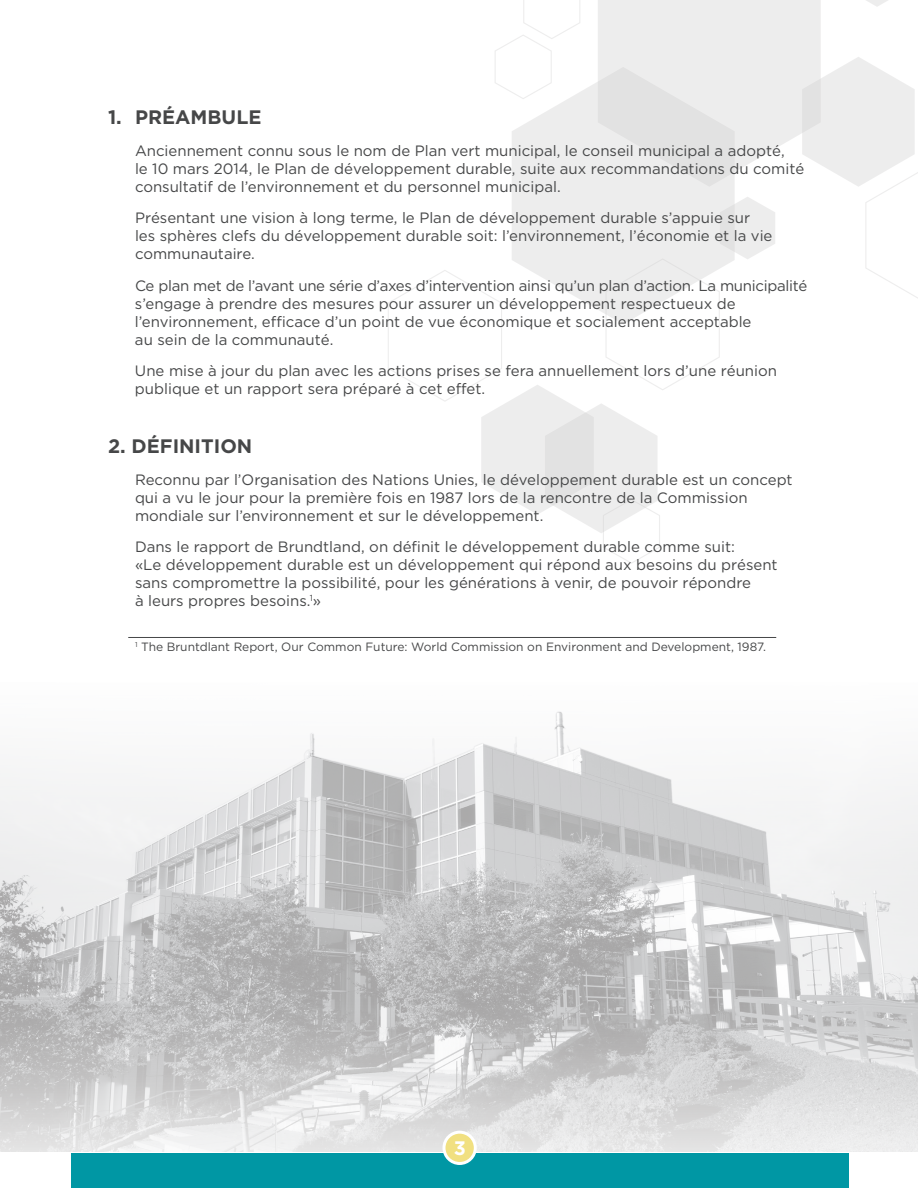
<style>
.page{position:relative;width:918px;height:1188px;background:#fff}
.page>*{position:absolute;margin:0;border:0;box-sizing:border-box;transform-origin:0 0}
.t1{font:700 19.5px "Gotham";color:#464748}
.t2{font:700 19.5px "Gotham";color:#fff}
.t3{font:15px/18px "Gotham";color:#464748}
.t4{font:12px "Gotham";color:#464748}
</style>
<div class="page">
<div style="left:71px;top:1153px;width:778px;height:35px;background:#0097a4"></div>
<svg style="left:388px;top:0;width:530px;height:564px"></svg>
<hr style="left:128px;top:637px;width:648px;height:1px;background:#464748">
<img style="left:0;top:711px;width:918px;height:440px">
<div style="left:444px;top:1132px;width:31px;height:31px;background:#f1e081;border-radius:50%"></div>
<div style="left:443px;top:1131px;width:34px;height:34px;border:3px solid #fff;border-radius:50%"></div>
<h1 class="t1" style="left:108px;top:106px;width:155px">1. PRÉAMBULE</h1>
<p class="t3" style="left:135px;top:141px;width:671px">Anciennement connu sous le nom de Plan vert municipal, le conseil municipal a adopté,<br>le 10 mars 2014, le Plan de développement durable, suite aux recommandations du comité consultatif de l’environnement et du personnel municipal.</p>
<p class="t3" style="left:135px;top:209px;width:639px">Présentant une vision à long terme, le Plan de développement durable s’appuie sur les sphères clefs du développement durable soit: l’environnement, l’économie et la vie communautaire.</p>
<p class="t3" style="left:135px;top:276px;width:674px">Ce plan met de l’avant une série d’axes d’intervention ainsi qu’un plan d’action. La municipalité s’engage à prendre des mesures pour assurer un développement respectueux de l’environnement, efficace d’un point de vue économique et socialement acceptable<br>au sein de la communauté.</p>
<p class="t3" style="left:135px;top:362px;width:644px">Une mise à jour du plan avec les actions prises se fera annuellement lors d’une réunion publique et un rapport sera préparé à cet effet.</p>
<h1 class="t1" style="left:108px;top:435px;width:146px">2. DÉFINITION</h1>
<p class="t3" style="left:135px;top:470px;width:659px">Reconnu par l’Organisation des Nations Unies, le développement durable est un concept qui a vu le jour pour la première fois en 1987 lors de la rencontre de la Commission mondiale sur l’environnement et sur le développement.</p>
<p class="t3" style="left:135px;top:538px;width:644px">Dans le rapport de Brundtland, on définit le développement durable comme suit:<br>«Le développement durable est un développement qui répond aux besoins du présent sans compromettre la possibilité, pour les générations à venir, de pouvoir répondre<br>à leurs propres besoins.<sup>1</sup>»</p>
<p class="t4" style="left:135px;top:640px;width:632px"><sup>1</sup> The Bruntdlant Report, Our Common Future: World Commission on Environment and Development, 1987.</p>
<h1 class="t2" style="left:454px;top:1136px;width:14px">3</h1>
</div>
